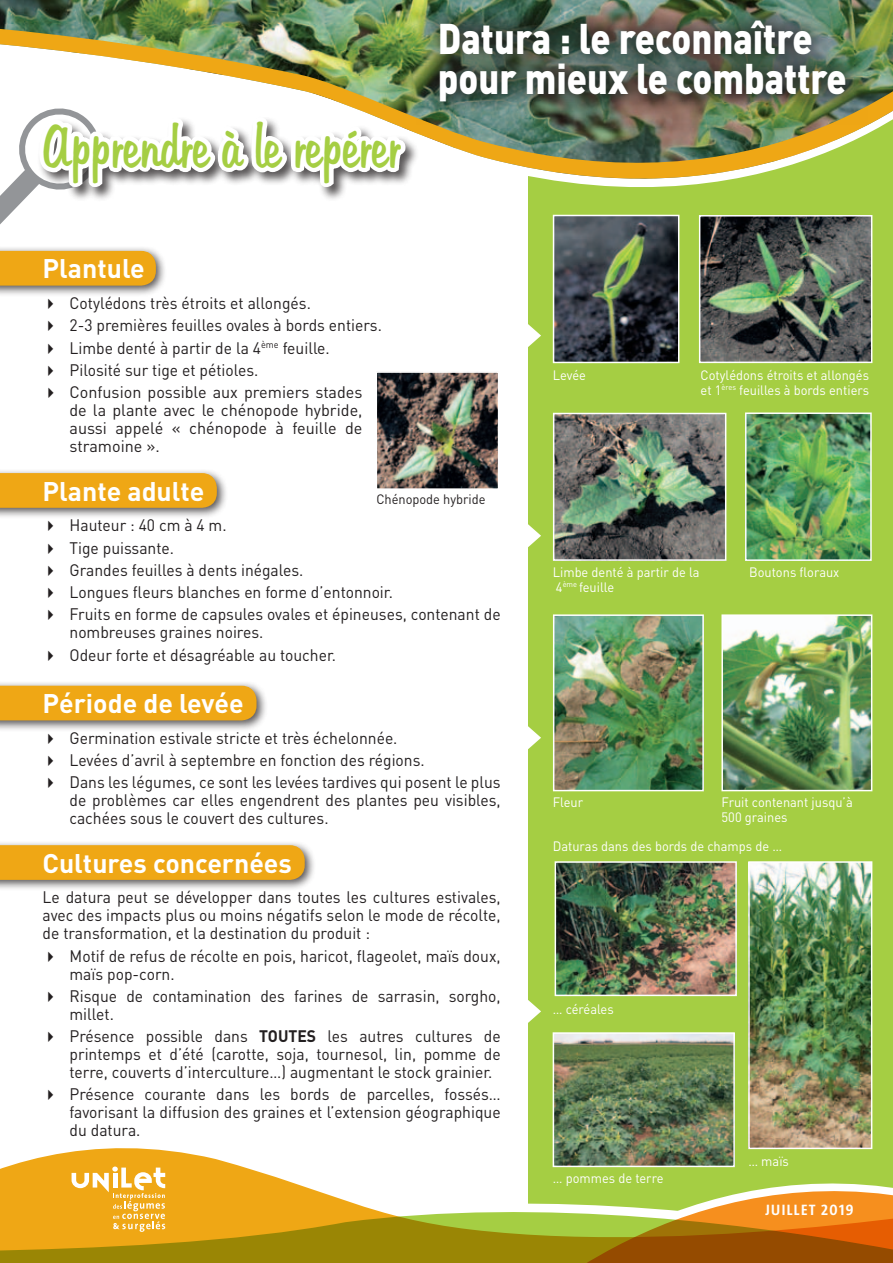
<style>
.page{position:relative;width:893px;height:1263px;background:#fff}
.page>*{position:absolute;margin:0;border:0;box-sizing:border-box;transform-origin:0 0}
.t1{font:58.2px "Hudson";color:#a5ce43;scale:.74 1}
.t2{font:900 42.45px/40.3px "DIN";color:#fff;scale:.85 1}
.t3{font:700 26.7px "DIN";color:#fff}
.t4{font:16.5px/22.2px "DIN";color:#231f20;scale:.95 1}
.t5{font:16.5px/18px "DIN";color:#231f20;text-align:justify}
.t6{font:700 15.3px "The Sans Cd OF7";letter-spacing:.08em;color:#fff;scale:1.1 1}
.t7{font:13.5px/15px "DIN";color:#fff;scale:.95 1}
.t8{font:13.5px "DIN";color:#231f20;scale:.95 1}
.s1{font-weight:700}
</style>
<div class="page">
<div style="left:528px;top:38px;width:365px;height:1225px;background:#a5ce43"></div>
<svg style="left:0;top:1147px;width:893px;height:116px"></svg>
<svg style="left:72px;top:1166px;width:93px;height:66px;background:#f2ba48"></svg>
<svg style="left:528px;top:324px;width:13px;height:23px"></svg>
<svg style="left:528px;top:524px;width:13px;height:23px"></svg>
<svg style="left:528px;top:726px;width:13px;height:23px"></svg>
<svg style="left:528px;top:1000px;width:13px;height:23px"></svg>
<div style="left:0;top:246px;width:167px;height:51px;background:#231f20;opacity:.75"></div>
<div style="left:0;top:680px;width:268px;height:52px;background:#231f20;opacity:.75"></div>
<div style="left:0;top:686px;width:257px;height:34px;background:#efa715"></div>
<div style="left:0;top:468px;width:228px;height:51px;background:#231f20;opacity:.75"></div>
<svg style="left:0;top:473px;width:217px;height:35px;background:#eda617"></svg>
<div style="left:0;top:840px;width:316px;height:51px;background:#231f20;opacity:.75"></div>
<div style="left:0;top:845px;width:305px;height:35px;background:#efa715"></div>
<svg style="left:0;top:246px;width:167px;height:40px;background:#ebb23d"></svg>
<img style="left:0;top:0;width:893px;height:27px">
<img style="left:0;top:27px;width:893px;height:209px">
<img style="left:417px;top:0;width:451px;height:125px">
<img style="left:702px;top:218px;width:167px;height:142px">
<div style="left:699px;top:215px;width:173px;height:148px;border:2px solid #fff"></div>
<img style="left:556px;top:416px;width:167px;height:142px">
<div style="left:553px;top:413px;width:173px;height:148px;border:2px solid #fff"></div>
<img style="left:751px;top:864px;width:118px;height:282px">
<div style="left:748px;top:861px;width:124px;height:288px;border:2px solid #fff"></div>
<img style="left:556px;top:1035px;width:176px;height:129px">
<div style="left:553px;top:1032px;width:182px;height:135px;border:2px solid #fff"></div>
<img style="left:558px;top:864px;width:176px;height:129px">
<div style="left:555px;top:861px;width:182px;height:135px;border:2px solid #fff"></div>
<img style="left:556px;top:218px;width:120px;height:142px">
<div style="left:553px;top:215px;width:126px;height:148px;border:2px solid #fff"></div>
<img style="left:748px;top:415px;width:121px;height:143px">
<div style="left:745px;top:412px;width:127px;height:149px;border:2px solid #fff"></div>
<img style="left:556px;top:617px;width:145px;height:171px">
<div style="left:553px;top:614px;width:151px;height:177px;border:2px solid #fff"></div>
<img style="left:724px;top:617px;width:145px;height:171px">
<div style="left:721px;top:614px;width:151px;height:177px;border:2px solid #fff"></div>
<img style="left:378px;top:374px;width:119px;height:113px">
<div style="left:375px;top:371px;width:125px;height:119px;border:2px solid #fff"></div>
<h1 class="t1" style="left:43px;top:113px;width:484px">Apprendre à le repérer</h1>
<h3 class="t3" style="left:43px;top:251px;width:104px">Plantule</h3>
<p class="t4" style="left:70px;top:292px;width:330px">Cotylédons très étroits et allongés.<br>2-3 premières feuilles ovales à bords entiers.<br>Limbe denté à partir de la 4<sup>ème</sup> feuille.<br>Pilosité sur tige et pétioles.<br>Confusion possible aux premiers stades</p>
<p class="t5" style="left:70px;top:401px;width:295px">de la plante avec le chénopode hybride, aussi appelé « chénopode à feuille de stramoine ».</p>
<h2 class="t2" style="left:438px;top:16px;width:482px">Datura : le reconnaître pour mieux le combattre</h2>
<p class="t7" style="left:553px;top:367px;width:36px">Levée</p>
<p class="t7" style="left:701px;top:367px;width:179px">Cotylédons étroits et allongés et 1<sup>ères</sup> feuilles à bords entiers</p>
<h3 class="t3" style="left:43px;top:473px;width:163px">Plante adulte</h3>
<p class="t4" style="left:70px;top:514px;width:455px">Hauteur : 40 cm à 4 m.<br>Tige puissante.<br>Grandes feuilles à dents inégales.<br>Longues fleurs blanches en forme d’entonnoir.<br>Fruits en forme de capsules ovales et épineuses, contenant de</p>
<p class="t4" style="left:70px;top:621px;width:282px">nombreuses graines noires.<br>Odeur forte et désagréable au toucher.</p>
<p class="t8" style="left:376px;top:491px;width:117px">Chénopode hybride</p>
<h3 class="t3" style="left:43px;top:686px;width:203px">Période de levée</h3>
<p class="t4" style="left:70px;top:726px;width:455px">Germination estivale stricte et très échelonnée.<br>Levées d’avril à septembre en fonction des régions.<br>Dans les légumes, ce sont les levées tardives qui posent le plus</p>
<p class="t4" style="left:70px;top:791px;width:455px;line-height:18px">de problèmes car elles engendrent des plantes peu visibles, cachées sous le couvert des cultures.</p>
<h3 class="t3" style="left:43px;top:845px;width:251px">Cultures concernées</h3>
<p class="t4" style="left:43px;top:888px;width:484px;line-height:18px;text-align:justify">Le datura peut se développer dans toutes les cultures estivales, avec des impacts plus ou moins négatifs selon le mode de récolte, de transformation, et la destination du produit :</p>
<p class="t4" style="left:70px;top:946px;width:455px;line-height:18px">Motif de refus de récolte en pois, haricot, flageolet, maïs doux, maïs pop-corn.</p>
<p class="t4" style="left:70px;top:987px;width:455px;line-height:18px">Risque de contamination des farines de sarrasin, sorgho, millet.</p>
<p class="t4" style="left:70px;top:1027px;width:455px;line-height:18px;text-align:justify">Présence possible dans <span class="s1">TOUTES</span> les autres cultures de printemps et d’été (carotte, soja, tournesol, lin, pomme de terre, couverts d’interculture…) augmentant le stock grainier.</p>
<p class="t4" style="left:70px;top:1085px;width:455px;line-height:18px;text-align:justify">Présence courante dans les bords de parcelles, fossés… favorisant la diffusion des graines et l’extension géographique du datura.</p>
<p class="t7" style="left:553px;top:564px;width:156px">Limbe denté à partir de la<br>4<sup>ème</sup> feuille</p>
<p class="t7" style="left:749px;top:564px;width:96px">Boutons floraux</p>
<p class="t7" style="left:553px;top:795px;width:33px">Fleur</p>
<p class="t7" style="left:722px;top:795px;width:140px">Fruit contenant jusqu’à<br>500 graines</p>
<p class="t7" style="left:553px;top:838px;width:243px">Daturas dans des bords de champs de …</p>
<p class="t7" style="left:553px;top:1001px;width:66px">… céréales</p>
<p class="t7" style="left:553px;top:1170px;width:118px">… pommes de terre</p>
<p class="t7" style="left:748px;top:1153px;width:44px">… maïs</p>
<p class="t6" style="left:765px;top:1202px;width:82px">JUILLET 2019</p>
</div>
